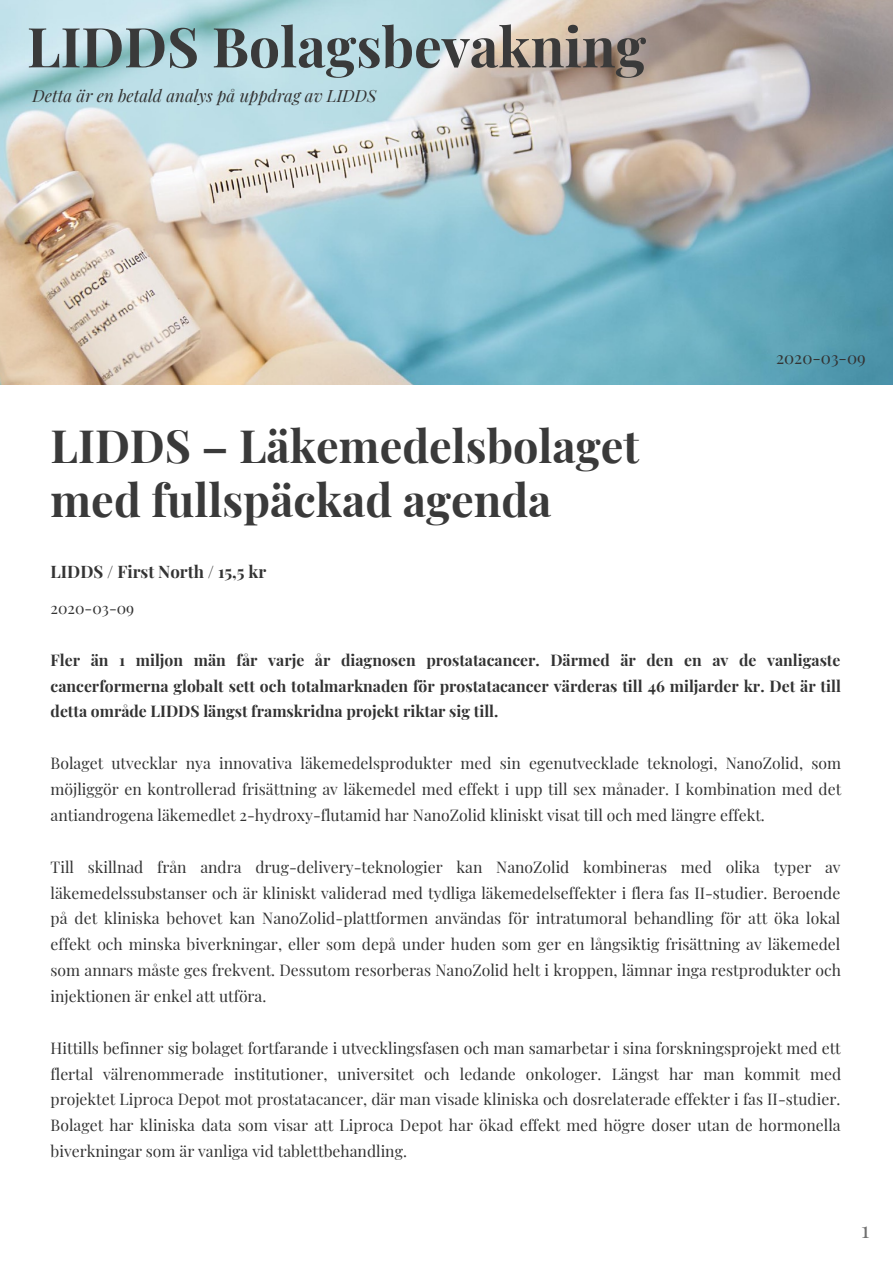
<style>
.page{position:relative;width:893px;height:1262px;background:#fff}
.page>*{position:absolute;margin:0;border:0;box-sizing:border-box;transform-origin:0 0}
.t1{font:700 55.05px "Playfair Display";color:#3a3a3a}
.t2{font:700 45px/54px "Playfair Display";color:#3a3a3a}
.t3{font:22.5px "Playfair Display";color:#717171}
.t4{font:italic 16.8px "Playfair Display";color:#333}
.t5{font:700 16.8px "Playfair Display";color:#333}
.t6{font:16.8px "Playfair Display";color:#333}
.t7{font:15.75px/25.8px "Playfair Display";color:#333;text-align:justify}
.t8{font:700 15.75px/25.8px "Playfair Display";color:#333;text-align:justify}
</style>
<div class="page">
<img style="left:0;top:0;width:892px;height:384px">
<h1 class="t1" style="left:27px;top:4px;width:620px">LIDDS Bolagsbevakning</h1>
<p class="t4" style="left:33px;top:83px;width:345px">Detta är en betald analys på uppdrag av LIDDS</p>
<h2 class="t2" style="left:51px;top:415px;width:590px">LIDDS – Läkemedelsbolaget med fullspäckad agenda</h2>
<p class="t5" style="left:51px;top:558px;width:217px">LIDDS / First North / 15,5 kr</p>
<p class="t6" style="left:776px;top:345px;width:91px">2020-03-09</p>
<p class="t7" style="left:51px;top:594px;width:85px">2020-03-09</p>
<p class="t8" style="left:51px;top:645px;width:791px">Fler än 1 miljon män får varje år diagnosen prostatacancer. Därmed är den en av de vanligaste cancerformerna globalt sett och totalmarknaden för prostatacancer värderas till 46 miljarder kr. Det är till detta område LIDDS längst framskridna projekt riktar sig till.</p>
<p class="t7" style="left:51px;top:749px;width:792px">Bolaget utvecklar nya innovativa läkemedelsprodukter med sin egenutvecklade teknologi, NanoZolid, som möjliggör en kontrollerad frisättning av läkemedel med effekt i upp till sex månader. I kombination med det antiandrogena läkemedlet 2-hydroxy-flutamid har NanoZolid kliniskt visat till och med längre effekt.</p>
<p class="t7" style="left:51px;top:852px;width:791px">Till skillnad från andra drug-delivery-teknologier kan NanoZolid kombineras med olika typer av läkemedelssubstanser och är kliniskt validerad med tydliga läkemedelseffekter i flera fas II-studier. Beroende på det kliniska behovet kan NanoZolid-plattformen användas för intratumoral behandling för att öka lokal effekt och minska biverkningar, eller som depå under huden som ger en långsiktig frisättning av läkemedel som annars måste ges frekvent. Dessutom resorberas NanoZolid helt i kroppen, lämnar inga restprodukter och injektionen är enkel att utföra.</p>
<p class="t7" style="left:51px;top:1033px;width:792px">Hittills befinner sig bolaget fortfarande i utvecklingsfasen och man samarbetar i sina forskningsprojekt med ett flertal välrenommerade institutioner, universitet och ledande onkologer. Längst har man kommit med projektet Liproca Depot mot prostatacancer, där man visade kliniska och dosrelaterade effekter i fas II-studier.<br>Bolaget har kliniska data som visar att Liproca Depot har ökad effekt med högre doser utan de hormonella biverkningar som är vanliga vid tablettbehandling.</p>
<h3 class="t3" style="left:861px;top:1212px;width:10px">1</h3>
</div>
